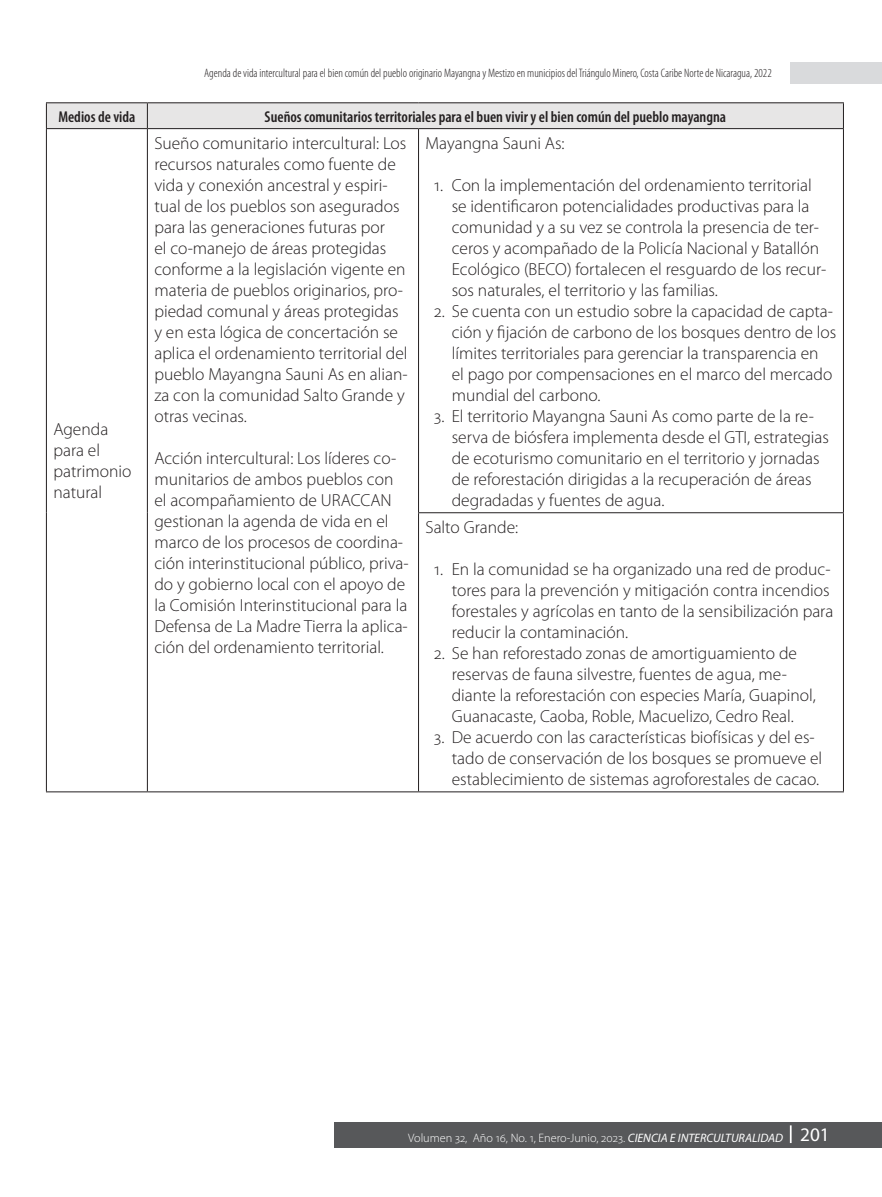
<style>
.page{position:relative;width:882px;height:1197px;background:#fff}
.page>*{position:absolute;margin:0;border:0;box-sizing:border-box;transform-origin:0 0}
.viñeta_tabla{font:300 17.5px/21px "Myriad Pro";color:#231f20}
.Tabla{font:300 17.5px/21px "Myriad Pro";color:#231f20}
.titulo_02_tabla{font:600 condensed 15.75px "Myriad Pro";color:#231f20}
.t1{font:300 condensed 12.25px "Myriad Pro";color:#231f20}
.t2{font:300 12.25px "Myriad Pro";color:#fff}
.s1{font-weight:400;font-style:italic}
.s2{font-weight:400;font-size:19.25px}
</style>
<div class="page">
<div style="left:334px;top:1122px;width:548px;height:26px;background:#57585a"></div>
<div style="left:790px;top:62px;width:92px;height:21px;background:#d9dadc"></div>
<svg style="left:790px;top:1125px;width:2px;height:18px"></svg>
<hr style="left:46px;top:102px;width:101px;height:1px;background:#231f20">
<hr style="left:147px;top:102px;width:272px;height:1px;background:#231f20">
<hr style="left:419px;top:102px;width:425px;height:1px;background:#231f20">
<div style="left:46px;top:103px;width:798px;height:25px;background:#e7e6e6"></div>
<hr style="left:46px;top:128px;width:101px;height:1px;background:#231f20">
<hr style="left:46px;top:129px;width:1px;height:384px;background:#231f20">
<hr style="left:147px;top:128px;width:272px;height:1px;background:#231f20">
<hr style="left:147px;top:129px;width:1px;height:384px;background:#231f20">
<hr style="left:419px;top:128px;width:425px;height:1px;background:#231f20">
<hr style="left:418px;top:129px;width:1px;height:383px;background:#231f20">
<hr style="left:843px;top:129px;width:1px;height:383px;background:#231f20">
<hr style="left:46px;top:513px;width:1px;height:278px;background:#231f20">
<hr style="left:147px;top:513px;width:1px;height:278px;background:#231f20">
<hr style="left:418px;top:512px;width:426px;height:1px;background:#231f20">
<hr style="left:418px;top:513px;width:1px;height:278px;background:#231f20">
<hr style="left:843px;top:513px;width:1px;height:278px;background:#231f20">
<hr style="left:46px;top:791px;width:101px;height:1px;background:#231f20">
<hr style="left:147px;top:791px;width:272px;height:1px;background:#231f20">
<hr style="left:419px;top:791px;width:425px;height:1px;background:#231f20">
<p class="t1" style="left:204px;top:67px;width:569px">Agenda de vida intercultural para el bien común del pueblo originario Mayangna y Mestizo en municipios del Triángulo Minero, Costa Caribe Norte de Nicaragua, 2022</p>
<p class="titulo_02_tabla" style="left:58px;top:108px;width:79px">Medios de vida</p>
<p class="titulo_02_tabla" style="left:265px;top:108px;width:463px">Sueños comunitarios territoriales para el buen vivir y el bien común del pueblo mayangna</p>
<p class="Tabla" style="left:53px;top:419px;width:79px">Agenda para el patrimonio natural</p>
<p class="Tabla" style="left:154px;top:133px;width:255px">Sueño comunitario intercultural: Los recursos naturales como fuente de vida y conexión ancestral y espiri&shy;tual de los pueblos son asegurados para las generaciones futuras por<br>el co-manejo de áreas protegidas conforme a la legislación vigente en materia de pueblos originarios, pro&shy;piedad comunal y áreas protegidas y en esta lógica de concertación se aplica el ordenamiento territorial del pueblo Mayangna Sauni As en alian&shy;za con la comunidad Salto Grande y otras vecinas.</p>
<p class="Tabla" style="left:154px;top:448px;width:256px">Acción intercultural: Los líderes co&shy;munitarios de ambos pueblos con el acompañamiento de URACCAN gestionan la agenda de vida en el marco de los procesos de coordina&shy;ción interinstitucional público, priva&shy;do y gobierno local con el apoyo de la Comisión Interinstitucional para la Defensa de La Madre Tierra la aplica&shy;ción del ordenamiento territorial.</p>
<p class="Tabla" style="left:426px;top:133px;width:141px">Mayangna Sauni As:</p>
<p class="viñeta_tabla" style="left:452px;top:175px;width:376px;text-indent:-17px">1. Con la implementación del ordenamiento territorial se identificaron potencialidades productivas para la comunidad y a su vez se controla la presencia de ter&shy;ceros y acompañado de la Policía Nacional y Batallón Ecológico (BECO) fortalecen el resguardo de los recur&shy;sos naturales, el territorio y las familias.</p>
<p class="viñeta_tabla" style="left:452px;top:301px;width:386px;text-indent:-17px">2. Se cuenta con un estudio sobre la capacidad de capta&shy;ción y fijación de carbono de los bosques dentro de los límites territoriales para gerenciar la transparencia en<br>el pago por compensaciones en el marco del mercado mundial del carbono.</p>
<p class="viñeta_tabla" style="left:452px;top:406px;width:379px;text-indent:-17px">3. El territorio Mayangna Sauni As como parte de la re&shy;serva de biósfera implementa desde el GTI, estrategias de ecoturismo comunitario en el territorio y jornadas de reforestación dirigidas a la recuperación de áreas degradadas y fuentes de agua.</p>
<p class="Tabla" style="left:426px;top:517px;width:94px">Salto Grande:</p>
<p class="viñeta_tabla" style="left:452px;top:559px;width:383px;text-indent:-17px">1. En la comunidad se ha organizado una red de produc&shy;tores para la prevención y mitigación contra incendios forestales y agrícolas en tanto de la sensibilización para reducir la contaminación.</p>
<p class="viñeta_tabla" style="left:452px;top:643px;width:366px;text-indent:-17px">2. Se han reforestado zonas de amortiguamiento de reservas de fauna silvestre, fuentes de agua, me&shy;diante la reforestación con especies María, Guapinol, Guanacaste, Caoba, Roble, Macuelizo, Cedro Real.</p>
<p class="viñeta_tabla" style="left:452px;top:727px;width:372px;text-indent:-17px">3. De acuerdo con las características biofísicas y del es&shy;tado de conservación de los bosques se promueve el establecimiento de sistemas agroforestales de cacao.</p>
<p class="t2" style="left:408px;top:1131px;width:423px">Volumen 32, Año 16, No. 1, Enero-Junio, 2023. <span class="s1">CIENCIA E INTERCULTURALIDAD</span> <span class="s2">201</span></p>
</div>
